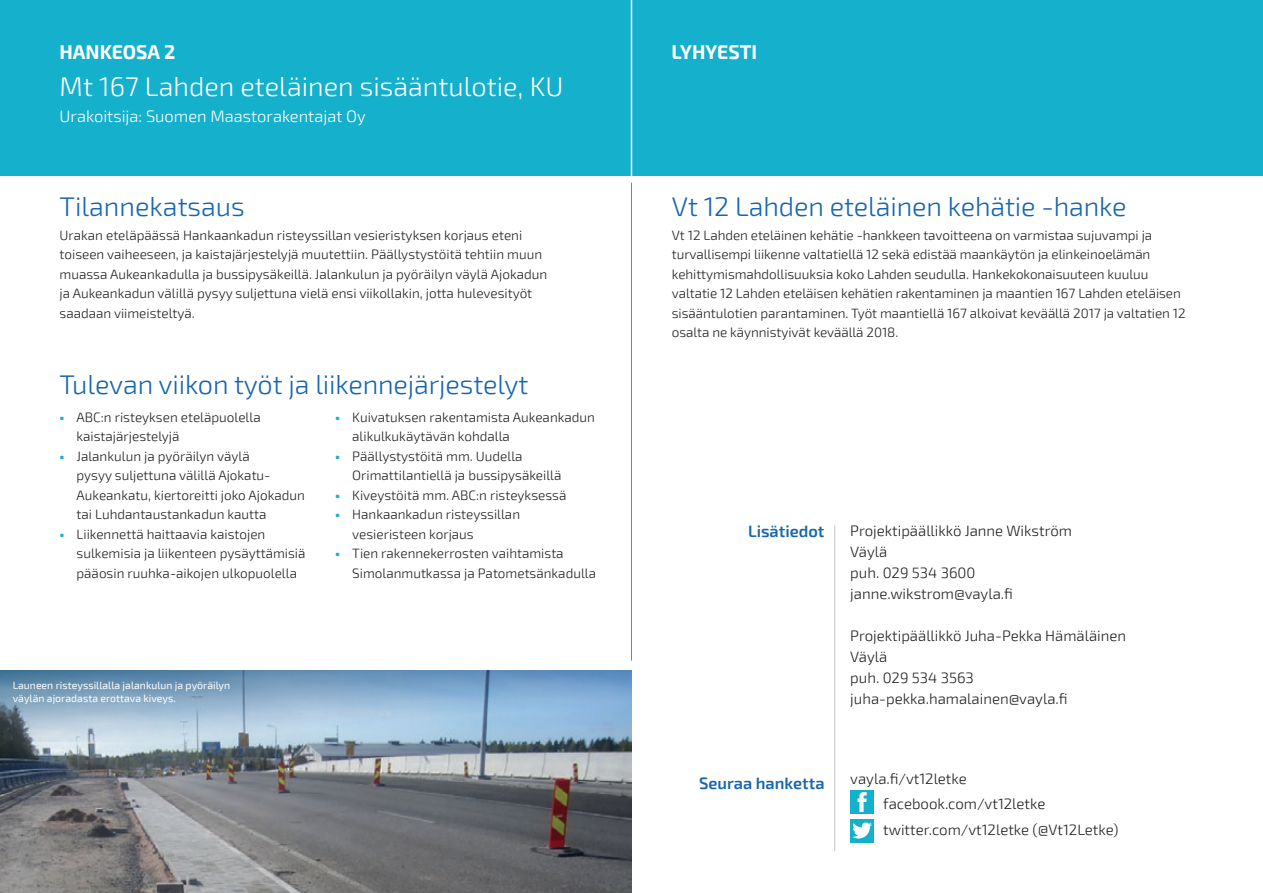
<style>
.page{position:relative;width:1263px;height:893px;background:#fff}
.page>*{position:absolute;margin:0;border:0;box-sizing:border-box;transform-origin:0 0}
.t1{font:300 27px "Exo 2";letter-spacing:-.005em;color:#1766b0}
.t2{font:300 27px "Exo 2";color:#fff}
.t3{font:700 19.5px "Exo 2";color:#fff}
.t4{font:300 16.5px "Exo 2";color:#fff}
.t5{font:600 16.5px "Exo 2";color:#1766b0}
.t6{font:300 15px/21px "Exo 2";color:#231f20}
.t7{font:300 13.5px/19.5px "Exo 2";color:#231f20}
.t8{font:10.5px/12.6px "Exo 2";color:#fff}
.s1{font-weight:800;color:#14b0cc}
</style>
<div class="page">
<div style="left:0;top:0;width:1263px;height:175px;background:#14b0cc"></div>
<hr style="left:631px;top:0;width:1px;height:183px;background:#fff">
<div style="left:850px;top:819px;width:24px;height:23px;background:#14b0cc"></div>
<div style="left:850px;top:790px;width:24px;height:24px;background:#14b0cc"></div>
<svg style="left:852px;top:822px;width:20px;height:16px"></svg>
<svg style="left:857px;top:792px;width:10px;height:20px"></svg>
<hr style="left:834px;top:525px;width:1px;height:326px;background:#c8c7c7">
<hr style="left:631px;top:183px;width:1px;height:478px;background:#14b0cc">
<img style="left:0;top:742px;width:631px;height:151px">
<svg style="left:0;top:670px;width:632px;height:72px;background:#8eafcc"></svg>
<h2 class="t3" style="left:60px;top:41px;width:117px">HANKEOSA 2</h2>
<h2 class="t3" style="left:672px;top:41px;width:87px">LYHYESTI</h2>
<h1 class="t2" style="left:60px;top:71px;width:505px">Mt 167 Lahden eteläinen sisääntulotie, KU</h1>
<p class="t4" style="left:60px;top:107px;width:308px">Urakoitsija: Suomen Maastorakentajat Oy</p>
<h1 class="t1" style="left:60px;top:191px;width:187px">Tilannekatsaus</h1>
<p class="t7" style="left:60px;top:225px;width:489px">Urakan eteläpäässä Hankaankadun risteyssillan vesieristyksen korjaus eteni toiseen vaiheeseen, ja kaistajärjestelyjä muutettiin. Päällystystöitä tehtiin muun muassa Aukeankadulla ja bussipysäkeillä. Jalankulun ja pyöräilyn väylä Ajokadun ja Aukeankadun välillä pysyy suljettuna vielä ensi viikollakin, jotta hulevesityöt saadaan viimeisteltyä.</p>
<h1 class="t1" style="left:60px;top:368px;width:470px">Tulevan viikon työt ja liikennejärjestelyt</h1>
<p class="t7" style="left:77px;top:408px;width:186px;text-indent:-17px"><span class="s1">•</span> ABC:n risteyksen eteläpuolella kaistajärjestelyjä</p>
<p class="t7" style="left:77px;top:446px;width:230px;text-indent:-17px"><span class="s1">•</span> Jalankulun ja pyöräilyn väylä<br>pysyy suljettuna välillä Ajokatu-Aukeankatu, kiertoreitti joko Ajokadun tai Luhdantaustankadun kautta</p>
<p class="t7" style="left:77px;top:524px;width:230px;text-indent:-17px"><span class="s1">•</span> Liikennettä haittaavia kaistojen sulkemisia ja liikenteen pysäyttämisiä pääosin ruuhka-aikojen ulkopuolella</p>
<p class="t7" style="left:352px;top:407px;width:244px;text-indent:-17px"><span class="s1">•</span> Kuivatuksen rakentamista Aukeankadun alikulkukäytävän kohdalla</p>
<p class="t7" style="left:352px;top:446px;width:211px;text-indent:-17px"><span class="s1">•</span> Päällystystöitä mm. Uudella<br>Orimattilantiellä ja bussipysäkeillä</p>
<p class="t7" style="left:335px;top:485px;width:233px"><span class="s1">•</span> Kiveystöitä mm. ABC:n risteyksessä</p>
<p class="t7" style="left:352px;top:505px;width:169px;text-indent:-17px"><span class="s1">•</span> Hankaankadun risteyssillan vesieristeen korjaus</p>
<p class="t7" style="left:352px;top:544px;width:245px;text-indent:-17px"><span class="s1">•</span> Tien rakennekerrosten vaihtamista<br>Simolanmutkassa ja Patometsänkadulla</p>
<p class="t8" style="left:13px;top:679px;width:219px">Launeen risteyssillalla jalankulun ja pyöräilyn väylän ajoradasta erottava kiveys.</p>
<h1 class="t1" style="left:672px;top:191px;width:456px">Vt 12 Lahden eteläinen kehätie -hanke</h1>
<p class="t7" style="left:672px;top:225px;width:515px">Vt 12 Lahden eteläinen kehätie -hankkeen tavoitteena on varmistaa sujuvampi ja turvallisempi liikenne valtatiellä 12 sekä edistää maankäytön ja elinkeinoelämän kehittymismahdollisuuksia koko Lahden seudulla. Hankekokonaisuuteen kuuluu valtatie 12 Lahden eteläisen kehätien rakentaminen ja maantien 167 Lahden eteläisen sisääntulotien parantaminen. Työt maantiellä 167 alkoivat keväällä 2017 ja valtatien 12 osalta ne käynnistyivät keväällä 2018.</p>
<p class="t5" style="left:748px;top:521px;width:78px">Lisätiedot</p>
<p class="t5" style="left:699px;top:773px;width:127px">Seuraa hanketta</p>
<p class="t6" style="left:850px;top:521px;width:223px">Projektipäällikkö Janne Wikström<br>Väylä<br>puh. 029 534 3600 janne.wikstrom@vayla.fi</p>
<p class="t6" style="left:850px;top:626px;width:277px">Projektipäällikkö Juha-Pekka Hämäläinen<br>Väylä<br>puh. 029 534 3563 juha-pekka.hamalainen@vayla.fi</p>
<p class="t6" style="left:883px;top:766px;width:237px;line-height:25.5px;text-indent:-33px">vayla.fi/vt12letke facebook.com/vt12letke twitter.com/vt12letke (@Vt12Letke)</p>
</div>
